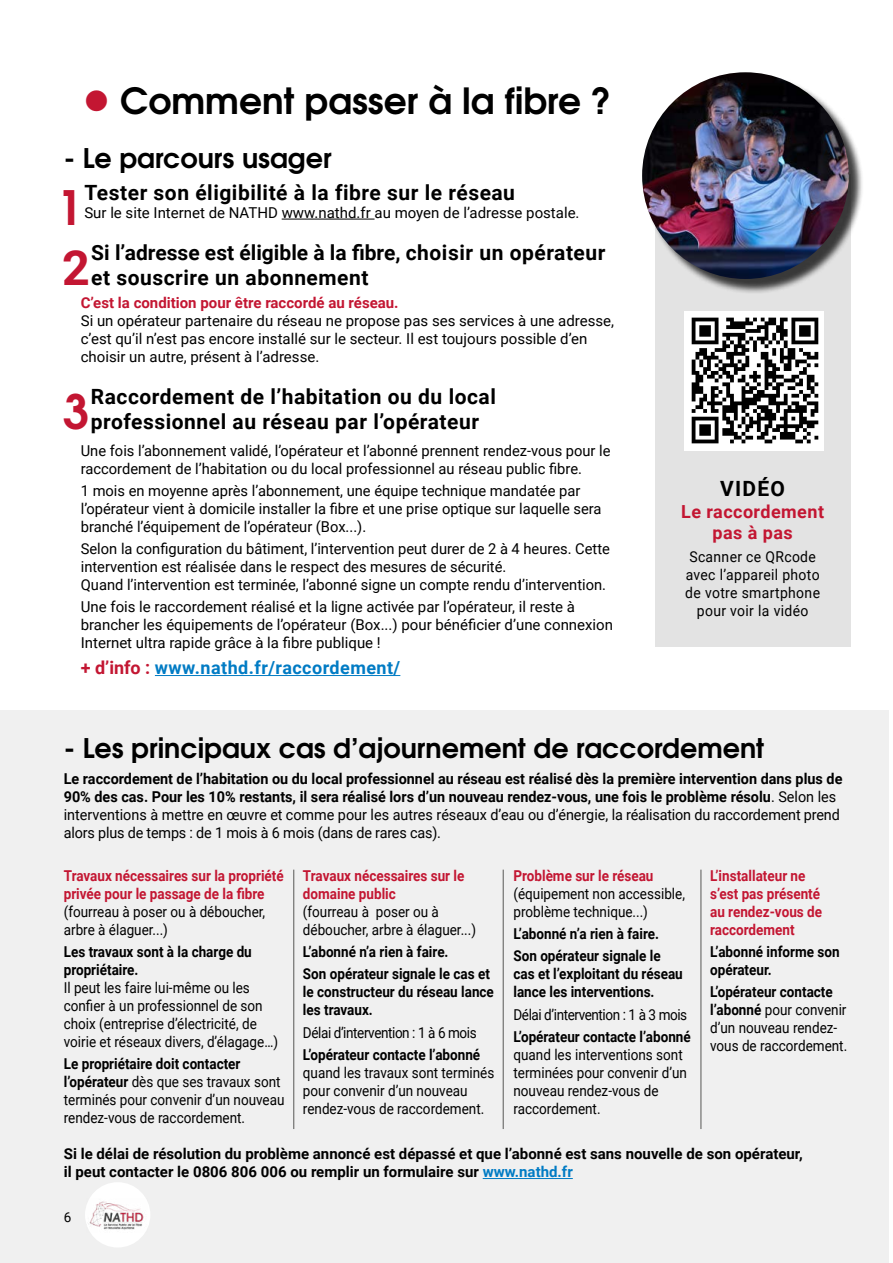
<style>
.page{position:relative;width:893px;height:1263px;background:#fff}
.page>*{position:absolute;margin:0;border:0;box-sizing:border-box;transform-origin:0 0}
.t1{font:700 48.45px "Roboto";color:#c31632}
.t2{font:700 47.25px "Te X Gyre Adventor";color:#c31632}
.t3{font:700 36px "Te X Gyre Adventor";color:#000}
.t4{font:700 27px "Te X Gyre Adventor";color:#000}
.t5{font:700 21px/25.2px "Roboto";letter-spacing:.025em;color:#000}
.t6{font:700 18px "Roboto";letter-spacing:.025em;color:#007bc4}
.t7{font:700 18px/21.6px "Roboto";letter-spacing:.025em;color:#c31632;text-align:center}
.t8{font:15px/18px "Roboto";color:#000}
.t9{font:15px/18px "Roboto";color:#000;scale:.9 1}
.t10{font:700 15px/18px "Roboto";color:#000;scale:.96 1}
.t11{font:700 15px/18px "Roboto";color:#000;scale:.9 1}
.t12{font:700 15px/18px "Roboto";color:#c31632;scale:.9 1}
.t13{font:700 15px/18px "Roboto";color:#000}
.t14{font:15px/18px "Roboto";letter-spacing:.025em;color:#000;text-align:center;scale:.93 1}
.t15{font:15px "Roboto";letter-spacing:-.03em;color:#000;scale:.9 1}
.t16{font:700 15px "Roboto";color:#c31632}
.t17{font:13.5px "Roboto";color:#000}
.s1{color:#c31632}
.s2{font-weight:400}
.s3{font-weight:700}
.s4{color:#007bc4}
</style>
<div class="page">
<div style="left:0;top:710px;width:889px;height:553px;background:#f0f0f0"></div>
<div style="left:655px;top:174px;width:195px;height:472px;background:#e3e3e3"></div>
<hr style="left:282px;top:219px;width:93px;height:1px;background:#000">
<hr style="left:155px;top:675px;width:245px;height:1px;background:#007bc4">
<div style="left:644px;top:75px;width:219px;height:219px;background:#000;opacity:.75"></div>
<img style="left:642px;top:72px;width:207px;height:207px;border-radius:103px">
<img style="left:685px;top:311px;width:139px;height:140px">
<hr style="left:483px;top:1178px;width:90px;height:1px;background:#007bc4">
<hr style="left:293px;top:870px;width:1px;height:259px;background:#575756">
<hr style="left:503px;top:870px;width:1px;height:259px;background:#575756">
<hr style="left:701px;top:870px;width:1px;height:259px;background:#575756">
<div style="left:85px;top:1182px;width:65px;height:65px;background:#fff;border-radius:50%"></div>
<img style="left:89px;top:1201px;width:58px;height:29px">
<h3 class="t3" style="left:83px;top:70px;width:530px"><span class="s1">●</span> Comment passer à la fibre ?</h3>
<h3 class="t4" style="left:64px;top:135px;width:269px">- Le parcours usager</h3>
<h2 class="t2" style="left:57px;top:167px;width:28px">1</h2>
<h3 class="t5" style="left:84px;top:179px;width:432px">Tester son éligibilité à la fibre sur le réseau</h3>
<p class="t8" style="left:84px;top:203px;width:497px">Sur le site Internet de NATHD www.nathd.fr au moyen de l’adresse postale.</p>
<h1 class="t1" style="left:62px;top:234px;width:29px">2</h1>
<h3 class="t5" style="left:91px;top:239px;width:516px">Si l’adresse est éligible à la fibre, choisir un opérateur et souscrire un abonnement</h3>
<p class="t16" style="left:81px;top:292px;width:319px">C’est la condition pour être raccordé au réseau.</p>
<p class="t8" style="left:81px;top:311px;width:535px">Si un opérateur partenaire du réseau ne propose pas ses services à une adresse, c’est qu’il n’est pas encore installé sur le secteur. Il est toujours possible d’en choisir un autre, présent à l’adresse.</p>
<h2 class="t2" style="left:63px;top:371px;width:28px">3</h2>
<h3 class="t5" style="left:91px;top:383px;width:407px">Raccordement de l’habitation ou du local professionnel au réseau par l’opérateur</h3>
<p class="t8" style="left:81px;top:441px;width:531px">Une fois l’abonnement validé, l’opérateur et l’abonné prennent rendez-vous pour le raccordement de l’habitation ou du local professionnel au réseau public fibre.</p>
<p class="t8" style="left:81px;top:481px;width:522px">1 mois en moyenne après l’abonnement, une équipe technique mandatée par l’opérateur vient à domicile installer la fibre et une prise optique sur laquelle sera branché l’équipement de l’opérateur (Box...).</p>
<p class="t8" style="left:81px;top:539px;width:531px">Selon la configuration du bâtiment, l’intervention peut durer de 2 à 4 heures. Cette intervention est réalisée dans le respect des mesures de sécurité.<br>Quand l’intervention est terminée, l’abonné signe un compte rendu d’intervention.</p>
<p class="t8" style="left:81px;top:597px;width:534px">Une fois le raccordement réalisé et la ligne activée par l’opérateur, il reste à brancher les équipements de l’opérateur (Box...) pour bénéficier d’une connexion<br>Internet ultra rapide grâce à la fibre publique !</p>
<p class="t6" style="left:81px;top:655px;width:321px"><span class="s1">+ d’info :</span> www.nathd.fr/raccordement/</p>
<h3 class="t5" style="left:720px;top:475px;width:66px">VIDÉO</h3>
<p class="t7" style="left:681px;top:500px;width:144px">Le raccordement pas à pas</p>
<p class="t14" style="left:685px;top:547px;width:146px">Scanner ce QRcode avec l’appareil photo de votre smartphone pour voir la vidéo</p>
<h3 class="t4" style="left:64px;top:724px;width:702px">- Les principaux cas d’ajournement de raccordement</h3>
<p class="t10" style="left:64px;top:769px;width:813px">Le raccordement de l’habitation ou du local professionnel au réseau est réalisé dès la première intervention dans plus de 90% des cas. Pour les 10% restants, il sera réalisé lors d’un nouveau rendez-vous, une fois le problème résolu<span class="s2">. Selon les interventions à mettre en œuvre et comme pour les autres réseaux d’eau ou d’énergie, la réalisation du raccordement prend alors plus de temps : de 1 mois à 6 mois (dans de rares cas).</span></p>
<p class="t12" style="left:64px;top:866px;width:246px">Travaux nécessaires sur la propriété privée pour le passage de la fibre</p>
<p class="t9" style="left:64px;top:902px;width:225px">(fourreau à poser ou à déboucher, arbre à élaguer...)</p>
<p class="t11" style="left:64px;top:942px;width:210px">Les travaux sont à la charge du propriétaire.</p>
<p class="t9" style="left:64px;top:978px;width:240px">Il peut les faire lui-même ou les confier à un professionnel de son choix (entreprise d’électricité, de voirie et réseaux divers, d’élagage…)</p>
<p class="t9" style="left:64px;top:1054px;width:247px"><span class="s3">Le propriétaire doit contacter l’opérateur</span> dès que ses travaux sont terminés pour convenir d’un nouveau rendez-vous de raccordement.</p>
<p class="t12" style="left:710px;top:866px;width:126px">L’installateur ne s’est pas présenté au rendez-vous de raccordement</p>
<p class="t11" style="left:710px;top:942px;width:145px">L’abonné informe son opérateur.</p>
<p class="t9" style="left:710px;top:982px;width:154px"><span class="s3">L’opérateur contacte l’abonné</span> pour convenir d’un nouveau rendez&shy;vous de raccordement.</p>
<p class="t12" style="left:513px;top:866px;width:157px">Problème sur le réseau</p>
<p class="t9" style="left:513px;top:884px;width:192px">(équipement non accessible, problème technique...)</p>
<p class="t11" style="left:513px;top:922px;width:165px;line-height:22.2px">L’abonné n’a rien à faire.<br>Son opérateur signale le</p>
<p class="t11" style="left:513px;top:964px;width:190px">cas et l’exploitant du réseau lance les interventions.</p>
<p class="t15" style="left:513px;top:1004px;width:195px">Délai d’intervention : 1 à 3 mois</p>
<p class="t11" style="left:513px;top:1027px;width:198px">L’opérateur contacte l’abonné</p>
<p class="t9" style="left:513px;top:1045px;width:194px">quand les interventions sont terminées pour convenir d’un nouveau rendez-vous de raccordement.</p>
<p class="t12" style="left:303px;top:866px;width:181px">Travaux nécessaires sur le domaine public</p>
<p class="t9" style="left:303px;top:902px;width:194px">(fourreau à poser ou à déboucher, arbre à élaguer...)</p>
<p class="t11" style="left:303px;top:940px;width:209px;line-height:22.2px">L’abonné n’a rien à faire.<br>Son opérateur signale le cas et</p>
<p class="t11" style="left:303px;top:982px;width:214px">le constructeur du réseau lance les travaux.</p>
<p class="t15" style="left:303px;top:1022px;width:195px">Délai d’intervention : 1 à 6 mois</p>
<p class="t11" style="left:303px;top:1045px;width:198px">L’opérateur contacte l’abonné</p>
<p class="t9" style="left:303px;top:1063px;width:214px">quand les travaux sont terminés pour convenir d’un nouveau rendez-vous de raccordement.</p>
<p class="t13" style="left:64px;top:1144px;width:740px">Si le délai de résolution du problème annoncé est dépassé et que l’abonné est sans nouvelle de son opérateur, il peut contacter le 0806 806 006 ou remplir un formulaire sur <span class="s4">www.nathd.fr</span></p>
<p class="t17" style="left:64px;top:1208px;width:9px">6</p>
</div>
